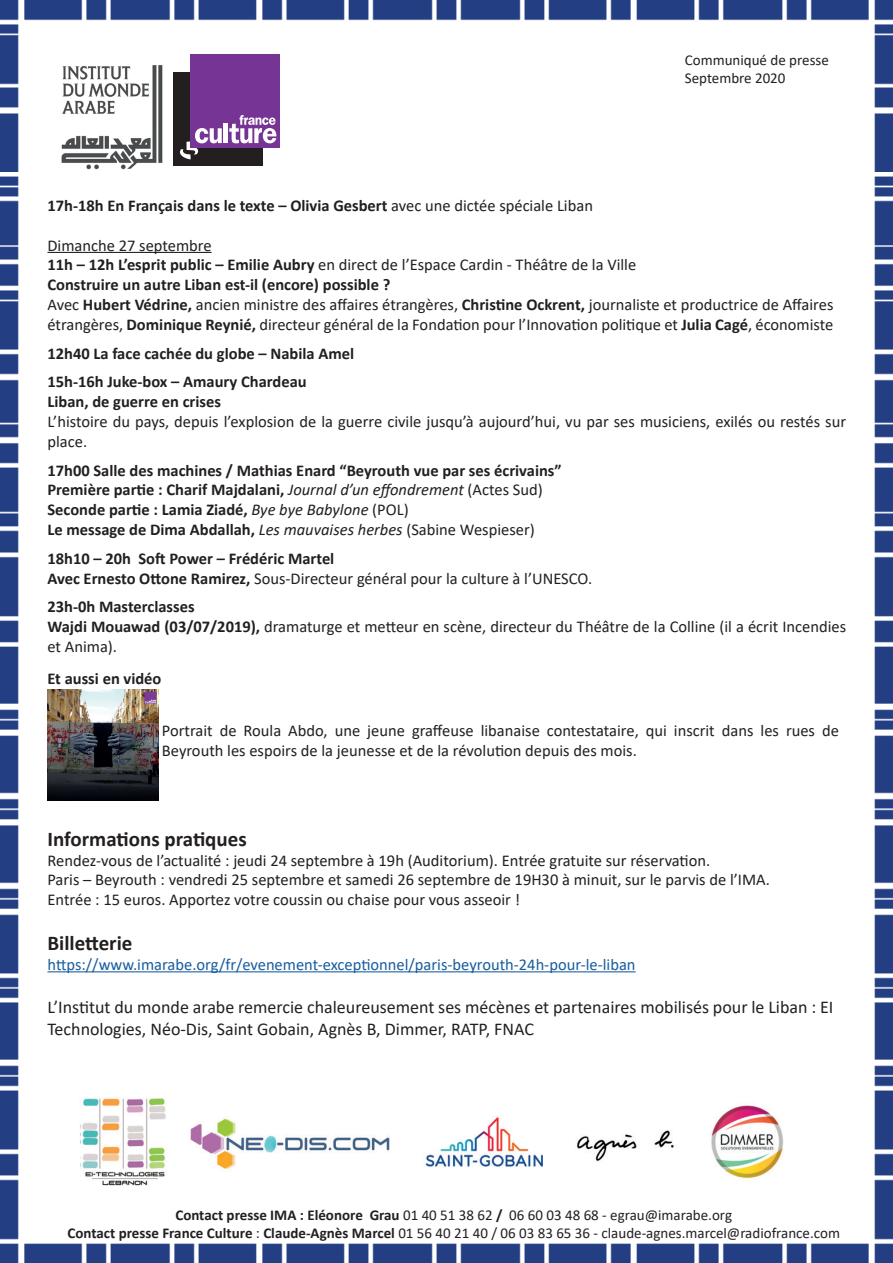
<style>
.page{position:relative;width:893px;height:1263px;background:#fff}
.page>*{position:absolute;margin:0;border:0;box-sizing:border-box;transform-origin:0 0}
.t1{font:700 21px "Calibri";color:#231f20}
.t2{font:18px/21.6px "Calibri";color:#231f20}
.t3{font:16.5px/19.8px "Calibri";color:#231f20}
.t4{font:700 16.5px/19.8px "Calibri";color:#231f20}
.t5{font:16.5px "Calibri";color:#175d9e}
.t6{font:15px/18px "Calibri";color:#231f20;text-align:center}
.s1{font-weight:400}
.s2{font-weight:700}
.s3{font-weight:400;font-style:italic}
</style>
<div class="page">
<img style="left:0;top:0;width:893px;height:1263px">
<hr style="left:47px;top:252px;width:165px;height:1px;background:#231f20">
<hr style="left:47px;top:971px;width:589px;height:1px;background:#175d9e">
<img style="left:47px;top:690px;width:111px;height:111px">
<img style="left:71px;top:1083px;width:734px;height:121px">
<div style="left:173px;top:72px;width:90px;height:93px;background:#231f20"></div>
<div style="left:190px;top:54px;width:90px;height:94px;background:#763594"></div>
<svg style="left:180px;top:128px;width:42px;height:31px"></svg>
<hr style="left:224px;top:123px;width:4px;height:20px;background:#fff">
<svg style="left:229px;top:115px;width:47px;height:28px"></svg>
<img style="left:54px;top:54px;width:114px;height:117px">
<p class="t6" style="left:685px;top:51px;width:146px;text-align:left">Communiqué de presse<br>Septembre 2020</p>
<p class="t4" style="left:47px;top:195px;width:547px">17h-18h En Français dans le texte – Olivia Gesbert <span class="s1">avec une dictée spéciale Liban</span></p>
<p class="t3" style="left:47px;top:235px;width:787px">Dimanche 27 septembre<br><span class="s2">11h – 12h L’esprit public – Emilie Aubry</span> en direct de l’Espace Cardin - Théâtre de la Ville<br><span class="s2">Construire un autre Liban est-il (encore) possible ?<br></span>Avec <span class="s2">Hubert Védrine,</span> ancien ministre des affaires étrangères, <span class="s2">Christine Ockrent,</span> journaliste et productrice de Affaires étrangères, <span class="s2">Dominique Reynié,</span> directeur général de la Fondation pour l’Innovation politique et <span class="s2">Julia Cagé</span>, économiste</p>
<p class="t4" style="left:47px;top:338px;width:308px;line-height:28.8px">12h40 La face cachée du globe – Nabila Amel<br>15h-16h Juke-box – Amaury Chardeau</p>
<p class="t4" style="left:47px;top:392px;width:175px">Liban, de guerre en crises</p>
<p class="t3" style="left:47px;top:411px;width:800px">L’histoire du pays, depuis l’explosion de la guerre civile jusqu’à aujourd’hui, vu par ses musiciens, exilés ou restés sur place.</p>
<p class="t4" style="left:47px;top:460px;width:516px">17h00 Salle des machines / Mathias Enard “Beyrouth vue par ses écrivains” Première partie : Charif Majdalani, <span class="s3">Journal d’un effondrement</span> <span class="s1">(Actes Sud)<br></span>Seconde partie : Lamia Ziadé, <span class="s3">Bye bye Babylone</span> <span class="s1">(POL)<br></span>Le message de Dima Abdallah, <span class="s3">Les mauvaises herbes</span> <span class="s1">(Sabine Wespieser)</span></p>
<p class="t4" style="left:47px;top:548px;width:546px">18h10 – 20h Soft Power – Frédéric Martel<br>Avec Ernesto Ottone Ramirez, <span class="s1">Sous-Directeur général pour la culture à l’UNESCO.</span></p>
<p class="t3" style="left:47px;top:596px;width:800px"><span class="s2">23h-0h Masterclasses<br>Wajdi Mouawad (03/07/2019),</span> dramaturge et metteur en scène, directeur du Théâtre de la Colline (il a écrit Incendies et Anima).</p>
<p class="t4" style="left:47px;top:669px;width:116px">Et aussi en vidéo</p>
<p class="t3" style="left:162px;top:720px;width:678px">Portrait de Roula Abdo, une jeune graffeuse libanaise contestataire, qui inscrit dans les rues de<br>Beyrouth les espoirs de la jeunesse et de la révolution depuis des mois.</p>
<p class="t1" style="left:47px;top:824px;width:201px">Informations pratiques</p>
<p class="t3" style="left:47px;top:850px;width:724px">Rendez-vous de l’actualité : jeudi 24 septembre à 19h (Auditorium). Entrée gratuite sur réservation.<br>Paris – Beyrouth : vendredi 25 septembre et samedi 26 septembre de 19H30 à minuit, sur le parvis de l’IMA.<br>Entrée : 15 euros. Apportez votre coussin ou chaise pour vous asseoir !</p>
<p class="t1" style="left:47px;top:928px;width:86px">Billetterie</p>
<p class="t5" style="left:47px;top:953px;width:590px">https://www.imarabe.org/fr/evenement-exceptionnel/paris-beyrouth-24h-pour-le-liban</p>
<p class="t2" style="left:47px;top:996px;width:787px">L’Institut du monde arabe remercie chaleureusement ses mécènes et partenaires mobilisés pour le Liban : EI<br>Technologies, Néo-Dis, Saint Gobain, Agnès B, Dimmer, RATP, FNAC</p>
<p class="t6" style="left:67px;top:1206px;width:774px"><span class="s2">Contact presse IMA : Eléonore Grau</span> 01 40 51 38 62 <span class="s2">/</span> 06 60 03 48 68 - egrau@imarabe.org<br><span class="s2">Contact presse France Culture</span> : <span class="s2">Claude-Agnès Marcel</span> 01 56 40 21 40 / 06 03 83 65 36 - claude-agnes.marcel@radiofrance.com</p>
</div>
